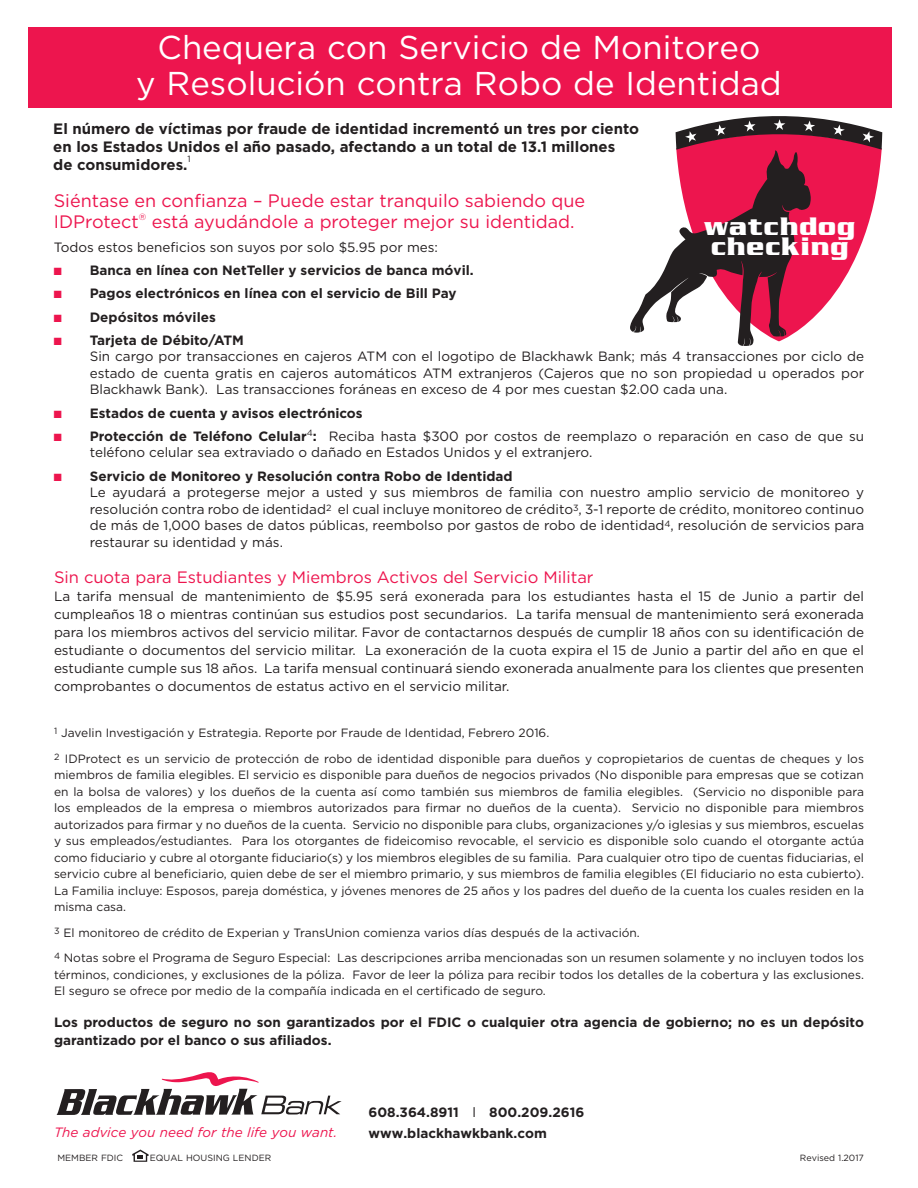
<style>
.page{position:relative;width:918px;height:1188px;background:#fff}
.page>*{position:absolute;margin:0;border:0;box-sizing:border-box;transform-origin:0 0}
.t1{font:33px "Gotham";color:#fff}
.t2{font:900 25.05px/20.7px "Julius";letter-spacing:.04em;color:#fff}
.t3{font:18px "Gotham";color:#ed154e}
.t4{font:16.5px "Gotham";color:#ed154e}
.t5{font:700 15px "Gotham";color:#231f20}
.t6{font:13.5px/16.5px "Gotham";color:#231f20;text-align:justify}
.t7{font:700 13.5px/18px "Gotham";color:#231f20}
.t8{font:italic 13.5px "Gotham";color:#ed154e}
.t9{font:12px/16.5px "Gotham";color:#231f20;text-align:justify}
.t10{font:9px "Gotham";color:#231f20}
.s1{color:#ed154e}
.s2{font-weight:700}
.s3{font-weight:400}
</style>
<div class="page">
<svg style="left:57px;top:1072px;width:285px;height:43px"></svg>
<svg style="left:132px;top:1150px;width:17px;height:12px"></svg>
<div style="left:28px;top:27px;width:864px;height:81px;background:#ed154e"></div>
<svg style="left:630px;top:116px;width:252px;height:230px"></svg>
<p class="t1" style="left:158px;top:30px;width:604px">Chequera con Servicio de Monitoreo</p>
<p class="t1" style="left:136px;top:66px;width:647px">y Resolución contra Robo de Identidad</p>
<p class="t5" style="left:53px;top:120px;width:587px">El número de víctimas por fraude de identidad incrementó un tres por ciento</p>
<p class="t5" style="left:53px;top:138px;width:564px">en los Estados Unidos el año pasado, afectando a un total de 13.1 millones</p>
<p class="t5" style="left:53px;top:156px;width:136px">de consumidores.</p>
<p class="t10" style="left:188px;top:154px;width:5px">1</p>
<p class="t3" style="left:54px;top:191px;width:533px">Siéntase en confianza – Puede estar tranquilo sabiendo que</p>
<p class="t3" style="left:54px;top:212px;width:522px">IDProtect<sup>®</sup> está ayudándole a proteger mejor su identidad.</p>
<p class="t6" style="left:54px;top:239px;width:386px">Todos estos beneficios son suyos por solo $5.95 por mes:</p>
<p class="t7" style="left:54px;top:261px;width:421px"><span class="s1">■</span> Banca en línea con NetTeller y servicios de banca móvil.</p>
<p class="t7" style="left:54px;top:284px;width:404px"><span class="s1">■</span> Pagos electrónicos en línea con el servicio de Bill Pay</p>
<p class="t7" style="left:54px;top:307px;width:164px"><span class="s1">■</span> Depósitos móviles</p>
<p class="t7" style="left:54px;top:331px;width:192px"><span class="s1">■</span> Tarjeta de Débito/ATM</p>
<p class="t6" style="left:90px;top:348px;width:776px">Sin cargo por transacciones en cajeros ATM con el logotipo de Blackhawk Bank; más 4 transacciones por ciclo de estado de cuenta gratis en cajeros automáticos ATM extranjeros (Cajeros que no son propiedad u operados por Blackhawk Bank). Las transacciones foráneas en exceso de 4 por mes cuestan $2.00 cada una.</p>
<p class="t7" style="left:54px;top:403px;width:310px"><span class="s1">■</span> Estados de cuenta y avisos electrónicos</p>
<p class="t6" style="left:90px;top:428px;width:776px;text-indent:-36px"><span class="s1">■</span> <span class="s2">Protección de Teléfono Celular</span><sup>4</sup><span class="s2">:</span> Reciba hasta $300 por costos de reemplazo o reparación en caso de que su teléfono celular sea extraviado o dañado en Estados Unidos y el extranjero.</p>
<p class="t7" style="left:54px;top:466px;width:460px"><span class="s1">■</span> Servicio de Monitoreo y Resolución contra Robo de Identidad</p>
<p class="t6" style="left:90px;top:484px;width:776px">Le ayudará a protegerse mejor a usted y sus miembros de familia con nuestro amplio servicio de monitoreo y resolución contra robo de identidad<sup>2</sup> el cual incluye monitoreo de crédito<sup>3</sup>, 3-1 reporte de crédito, monitoreo continuo de más de 1,000 bases de datos públicas, reembolso por gastos de robo de identidad<sup>4</sup>, resolución de servicios para restaurar su identidad y más.</p>
<p class="t4" style="left:54px;top:568px;width:541px">Sin cuota para Estudiantes y Miembros Activos del Servicio Militar</p>
<p class="t6" style="left:54px;top:586px;width:812px;line-height:18px">La tarifa mensual de mantenimiento de $5.95 será exonerada para los estudiantes hasta el 15 de Junio a partir del cumpleaños 18 o mientras continúan sus estudios post secundarios. La tarifa mensual de mantenimiento será exonerada para los miembros activos del servicio militar. Favor de contactarnos después de cumplir 18 años con su identificación de estudiante o documentos del servicio militar. La exoneración de la cuota expira el 15 de Junio a partir del año en que el estudiante cumple sus 18 años. La tarifa mensual continuará siendo exonerada anualmente para los clientes que presenten comprobantes o documentos de estatus activo en el servicio militar.</p>
<p class="t9" style="left:54px;top:724px;width:497px"><sup>1</sup> Javelin Investigación y Estrategia. Reporte por Fraude de Identidad, Febrero 2016.</p>
<p class="t9" style="left:54px;top:750px;width:812px"><sup>2</sup> IDProtect es un servicio de protección de robo de identidad disponible para dueños y copropietarios de cuentas de cheques y los miembros de familia elegibles. El servicio es disponible para dueños de negocios privados (No disponible para empresas que se cotizan en la bolsa de valores) y los dueños de la cuenta así como también sus miembros de familia elegibles. (Servicio no disponible para los empleados de la empresa o miembros autorizados para firmar no dueños de la cuenta). Servicio no disponible para miembros autorizados para firmar y no dueños de la cuenta. Servicio no disponible para clubs, organizaciones y/o iglesias y sus miembros, escuelas y sus empleados/estudiantes. Para los otorgantes de fideicomiso revocable, el servicio es disponible solo cuando el otorgante actúa como fiduciario y cubre al otorgante fiduciario(s) y los miembros elegibles de su familia. Para cualquier otro tipo de cuentas fiduciarias, el servicio cubre al beneficiario, quien debe de ser el miembro primario, y sus miembros de familia elegibles (El fiduciario no esta cubierto).<br>La Familia incluye: Esposos, pareja doméstica, y jóvenes menores de 25 años y los padres del dueño de la cuenta los cuales residen en la misma casa.</p>
<p class="t9" style="left:54px;top:924px;width:587px"><sup>3</sup> El monitoreo de crédito de Experian y TransUnion comienza varios días después de la activación.</p>
<p class="t9" style="left:54px;top:949px;width:812px"><sup>4</sup> Notas sobre el Programa de Seguro Especial: Las descripciones arriba mencionadas son un resumen solamente y no incluyen todos los términos, condiciones, y exclusiones de la póliza. Favor de leer la póliza para recibir todos los detalles de la cobertura y las exclusiones.<br>El seguro se ofrece por medio de la compañía indicada en el certificado de seguro.</p>
<p class="t7" style="left:54px;top:1012px;width:812px">Los productos de seguro no son garantizados por el FDIC o cualquier otra agencia de gobierno; no es un depósito garantizado por el banco o sus afiliados.</p>
<p class="t2" style="left:705px;top:216px;width:152px">watchdog checking</p>
<p class="t8" style="left:54px;top:1125px;width:285px">The advice you need for the life you want.</p>
<p class="t10" style="left:57px;top:1153px;width:67px">MEMBER FDIC</p>
<p class="t10" style="left:150px;top:1153px;width:123px">EQUAL HOUSING LENDER</p>
<p class="t7" style="left:369px;top:1103px;width:217px">608.364.8911 <span class="s3">l</span> 800.209.2616</p>
<p class="t7" style="left:369px;top:1124px;width:180px">www.blackhawkbank.com</p>
<p class="t10" style="left:800px;top:1152px;width:66px">Revised 1.2017</p>
</div>
